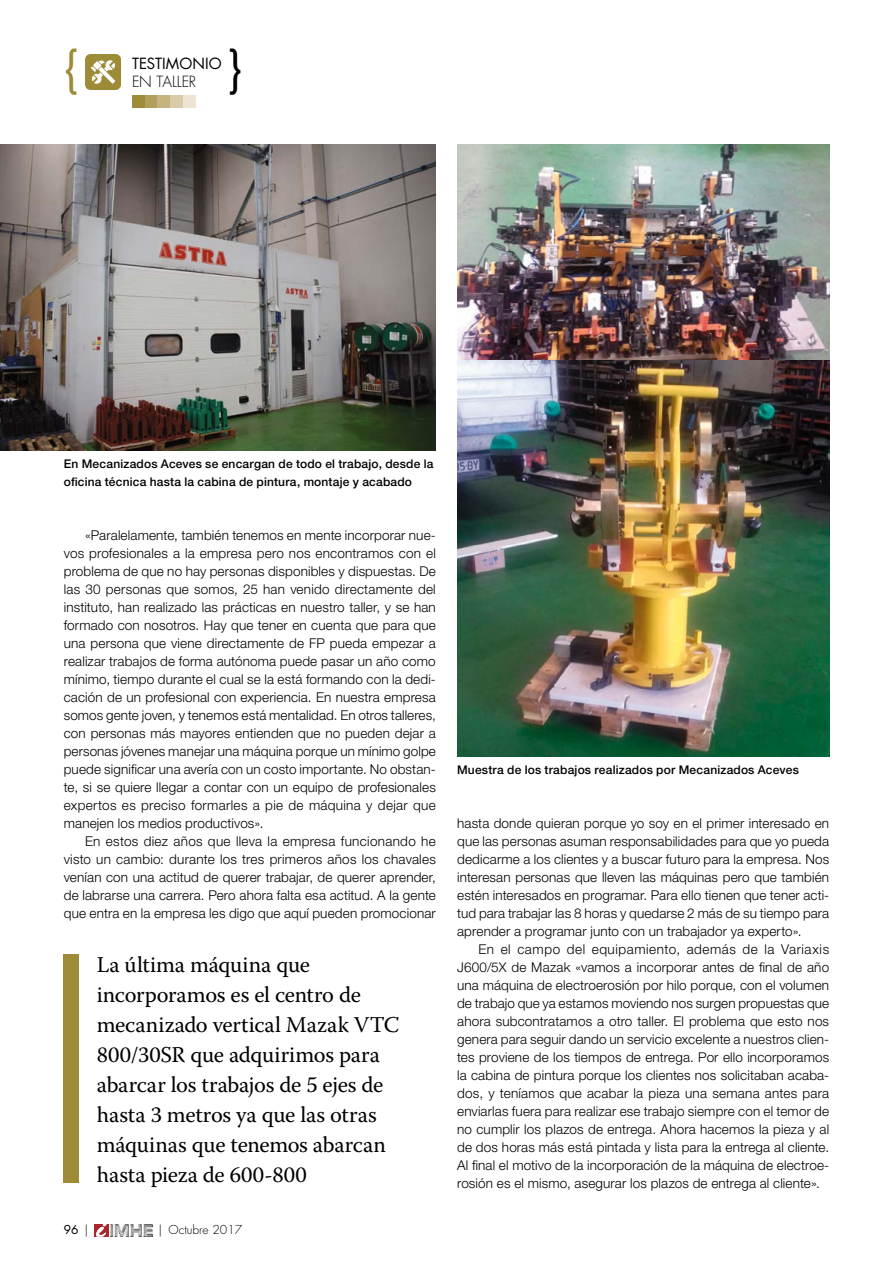
<style>
.page{position:relative;width:893px;height:1263px;background:#fff}
.page>*{position:absolute;margin:0;border:0;box-sizing:border-box;transform-origin:0 0}
.t1{font:45px "Futura Std";color:#9d8b37}
.t2{font:45px "Futura Std";color:#000}
.Destacado_articulo{font:22.5px/30px "Warnock Pro";letter-spacing:-.01em;color:#000}
.t3{font:15px "Futura Std";color:#000}
.t4{font:300 15px "Futura Std";letter-spacing:-.015em;color:#000}
.Parrafo_articulo{font:300 13.5px/18px "Helvetica Neue LT Std";letter-spacing:.01em;color:#000;text-align:justify}
.Pie_de_foto_articulo{font:500 12px/18px "Helvetica Neue LT Std";letter-spacing:.015em;color:#000}
.t5{font:300 12px "Futura Std";color:#000}
.t6{font:12px "Futura Std";color:#000}
.s1{font-weight:300}
</style>
<div class="page">
<div style="left:94px;top:1224px;width:15px;height:12px;background:#a8282c"></div>
<svg style="left:96px;top:1224px;width:11px;height:12px"></svg>
<img style="left:110px;top:1224px;width:43px;height:12px">
<div style="left:132px;top:95px;width:13px;height:13px;background:#9d8b37"></div>
<div style="left:145px;top:95px;width:13px;height:13px;background:#b29f5c"></div>
<div style="left:158px;top:95px;width:12px;height:13px;background:#c6b480"></div>
<div style="left:170px;top:95px;width:13px;height:13px;background:#dacba8"></div>
<div style="left:183px;top:95px;width:13px;height:13px;background:#ede4d2"></div>
<div style="left:85px;top:54px;width:36px;height:36px;background:#9d8b37;border-radius:5px"></div>
<svg style="left:91px;top:60px;width:24px;height:24px"></svg>
<img style="left:0;top:144px;width:436px;height:306px">
<img style="left:457px;top:144px;width:372px;height:612px">
<div style="left:64px;top:954px;width:15px;height:228px;background:#9d8b37"></div>
<p class="t1" style="left:64px;top:39px;width:17px">{</p>
<p class="t3" style="left:132px;top:54px;width:91px">TESTIMONIO</p>
<p class="t4" style="left:132px;top:73px;width:66px">EN TALLER</p>
<p class="t2" style="left:228px;top:39px;width:17px">}</p>
<p class="Pie_de_foto_articulo" style="left:64px;top:455px;width:371px">En Mecanizados Aceves se encargan de todo el trabajo, desde la oficina técnica hasta la cabina de pintura, montaje y acabado</p>
<p class="Parrafo_articulo" style="left:64px;top:526px;width:374px;text-indent:21px">«Paralelamente, también tenemos en mente incorporar nue&shy;vos profesionales a la empresa pero nos encontramos con el problema de que no hay personas disponibles y dispuestas. De las 30 personas que somos, 25 han venido directamente del instituto, han realizado las prácticas en nuestro taller, y se han formado con nosotros. Hay que tener en cuenta que para que una persona que viene directamente de FP pueda empezar a realizar trabajos de forma autónoma puede pasar un año como mínimo, tiempo durante el cual se la está formando con la dedi&shy;cación de un profesional con experiencia. En nuestra empresa somos gente joven, y tenemos está mentalidad. En otros talleres, con personas más mayores entienden que no pueden dejar a personas jóvenes manejar una máquina porque un mínimo golpe puede significar una avería con un costo importante. No obstan&shy;te, si se quiere llegar a contar con un equipo de profesionales expertos es preciso formarles a pie de máquina y dejar que manejen los medios productivos».</p>
<p class="Parrafo_articulo" style="left:64px;top:832px;width:374px;text-indent:21px">En estos diez años que lleva la empresa funcionando he visto un cambio: durante los tres primeros años los chavales venían con una actitud de querer trabajar, de querer aprender, de labrarse una carrera. Pero ahora falta esa actitud. A la gente que entra en la empresa les digo que aquí pueden promocionar</p>
<p class="Destacado_articulo" style="left:97px;top:949px;width:304px">La última máquina que incorporamos es el centro de mecanizado vertical Mazak VTC<br>800/30SR que adquirimos para abarcar los trabajos de 5 ejes de hasta 3 metros ya que las otras máquinas que tenemos abarcan hasta pieza de 600-800</p>
<p class="t6" style="left:64px;top:1222px;width:26px">96 <span class="s1">|</span></p>
<p class="t5" style="left:159px;top:1222px;width:85px">| Octubre 2017</p>
<p class="Pie_de_foto_articulo" style="left:457px;top:761px;width:343px">Muestra de los trabajos realizados por Mecanizados Aceves</p>
<p class="Parrafo_articulo" style="left:457px;top:814px;width:374px">hasta donde quieran porque yo soy en el primer interesado en que las personas asuman responsabilidades para que yo pueda dedicarme a los clientes y a buscar futuro para la empresa. Nos interesan personas que lleven las máquinas pero que también estén interesados en programar. Para ello tienen que tener acti&shy;tud para trabajar las 8 horas y quedarse 2 más de su tiempo para aprender a programar junto con un trabajador ya experto».</p>
<p class="Parrafo_articulo" style="left:457px;top:940px;width:374px;text-indent:21px">En el campo del equipamiento, además de la Variaxis J600/5X de Mazak «vamos a incorporar antes de final de año una máquina de electroerosión por hilo porque, con el volumen de trabajo que ya estamos moviendo nos surgen propuestas que ahora subcontratamos a otro taller. El problema que esto nos genera para seguir dando un servicio excelente a nuestros clien&shy;tes proviene de los tiempos de entrega. Por ello incorporamos la cabina de pintura porque los clientes nos solicitaban acaba&shy;dos, y teníamos que acabar la pieza una semana antes para enviarlas fuera para realizar ese trabajo siempre con el temor de no cumplir los plazos de entrega. Ahora hacemos la pieza y al de dos horas más está pintada y lista para la entrega al cliente.<br>Al final el motivo de la incorporación de la máquina de electroe&shy;rosión es el mismo, asegurar los plazos de entrega al cliente».</p>
</div>
